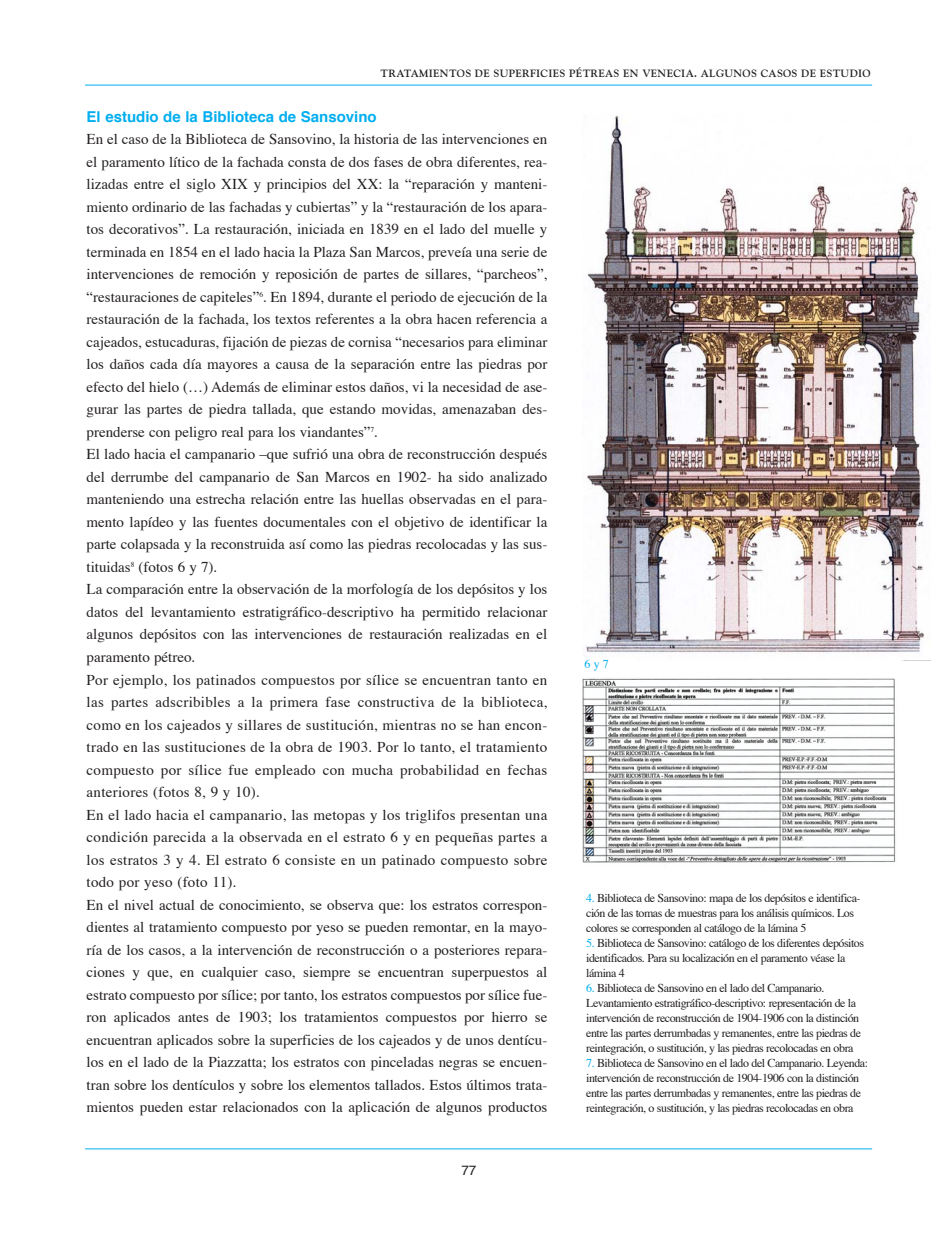
<style>
.page{position:relative;width:936px;height:1234px;background:#fff}
.page>*{position:absolute;margin:0;border:0;box-sizing:border-box;transform-origin:0 0}
.t1{font:15px/22.5px "Times";color:#231f20}
.t2{font:700 15px "Helvetica";color:#00aeef}
.t3{font:13.5px "Helvetica";color:#231f20}
.t4{font:12px/15px "Times";letter-spacing:-.04em;color:#231f20}
.t5{font:12px "Times";color:#00aeef}
.t6{font:700 10.5px "Goudy";letter-spacing:.03em;color:#231f20}
.s1{color:#00aeef}
</style>
<div class="page">
<hr style="left:85px;top:1148px;width:787px;height:1px;background:#00aeef">
<hr style="left:85px;top:85px;width:787px;height:1px;background:#00aeef">
<img style="left:584px;top:115px;width:341px;height:541px">
<img style="left:583px;top:678px;width:313px;height:187px">
<p class="t6" style="left:380px;top:69px;width:491px">TRATAMIENTOS DE SUPERFICIES PÉTREAS EN VENECIA. ALGUNOS CASOS DE ESTUDIO</p>
<p class="t2" style="left:87px;top:110px;width:292px">El estudio de la Biblioteca de Sansovino</p>
<p class="t1" style="left:87px;top:129px;width:462px">En el caso de la Biblioteca de Sansovino, la historia de las intervenciones en el paramento lítico de la fachada consta de dos fases de obra diferentes, rea&shy;lizadas entre el siglo XIX y principios del XX: la “reparación y manteni&shy;miento ordinario de las fachadas y cubiertas” y la “restauración de los apara&shy;tos decorativos”. La restauración, iniciada en 1839 en el lado del muelle y terminada en 1854 en el lado hacia la Plaza San Marcos, preveía una serie de intervenciones de remoción y reposición de partes de sillares, “parcheos”, “restauraciones de capiteles”<sup>6</sup>. En 1894, durante el periodo de ejecución de la restauración de la fachada, los textos referentes a la obra hacen referencia a cajeados, estucaduras, fijación de piezas de cornisa “necesarios para eliminar los daños cada día mayores a causa de la separación entre las piedras por efecto del hielo (…) Además de eliminar estos daños, vi la necesidad de ase&shy;gurar las partes de piedra tallada, que estando movidas, amenazaban des&shy;prenderse con peligro real para los viandantes”<sup>7</sup>.<br>El lado hacia el campanario –que sufrió una obra de reconstrucción después del derrumbe del campanario de San Marcos en 1902- ha sido analizado manteniendo una estrecha relación entre las huellas observadas en el para&shy;mento lapídeo y las fuentes documentales con el objetivo de identificar la parte colapsada y la reconstruida así como las piedras recolocadas y las sus&shy;tituidas<sup>8</sup> (fotos 6 y 7).<br>La comparación entre la observación de la morfología de los depósitos y los datos del levantamiento estratigráfico-descriptivo ha permitido relacionar algunos depósitos con las intervenciones de restauración realizadas en el paramento pétreo.<br>Por ejemplo, los patinados compuestos por sílice se encuentran tanto en las partes adscribibles a la primera fase constructiva de la biblioteca, como en los cajeados y sillares de sustitución, mientras no se han encon&shy;trado en las sustituciones de la obra de 1903. Por lo tanto, el tratamiento compuesto por sílice fue empleado con mucha probabilidad en fechas anteriores (fotos 8, 9 y 10).<br>En el lado hacia el campanario, las metopas y los triglifos presentan una condición parecida a la observada en el estrato 6 y en pequeñas partes a los estratos 3 y 4. El estrato 6 consiste en un patinado compuesto sobre todo por yeso (foto 11).<br>En el nivel actual de conocimiento, se observa que: los estratos correspon&shy;dientes al tratamiento compuesto por yeso se pueden remontar, en la mayo&shy;ría de los casos, a la intervención de reconstrucción o a posteriores repara&shy;ciones y que, en cualquier caso, siempre se encuentran superpuestos al estrato compuesto por sílice; por tanto, los estratos compuestos por sílice fue&shy;ron aplicados antes de 1903; los tratamientos compuestos por hierro se encuentran aplicados sobre la superficies de los cajeados y de unos dentícu&shy;los en el lado de la Piazzatta; los estratos con pinceladas negras se encuen&shy;tran sobre los dentículos y sobre los elementos tallados. Estos últimos trata&shy;mientos pueden estar relacionados con la aplicación de algunos productos</p>
<p class="t3" style="left:461px;top:1163px;width:17px">77</p>
<p class="t5" style="left:584px;top:659px;width:26px">6 y 7</p>
<p class="t4" style="left:586px;top:891px;width:276px"><span class="s1">4.</span> Biblioteca de Sansovino: mapa de los depósitos e identifica&shy;ción de las tomas de muestras para los análisis químicos. Los colores se corresponden al catálogo de la lámina 5</p>
<p class="t4" style="left:586px;top:936px;width:279px"><span class="s1">5.</span> Biblioteca de Sansovino: catálogo de los diferentes depósitos identificados. Para su localización en el paramento véase la lámina 4</p>
<p class="t4" style="left:586px;top:981px;width:276px"><span class="s1">6.</span> Biblioteca de Sansovino en el lado del Campanario.<br>Levantamiento estratigráfico-descriptivo: representación de la intervención de reconstrucción de 1904-1906 con la distinción entre las partes derrumbadas y remanentes, entre las piedras de reintegración, o sustitución, y las piedras recolocadas en obra</p>
<p class="t4" style="left:586px;top:1056px;width:283px"><span class="s1">7.</span> Biblioteca de Sansovino en el lado del Campanario. Leyenda: intervención de reconstrucción de 1904-1906 con la distinción entre las partes derrumbadas y remanentes, entre las piedras de reintegración, o sustitución, y las piedras recolocadas en obra</p>
</div>
